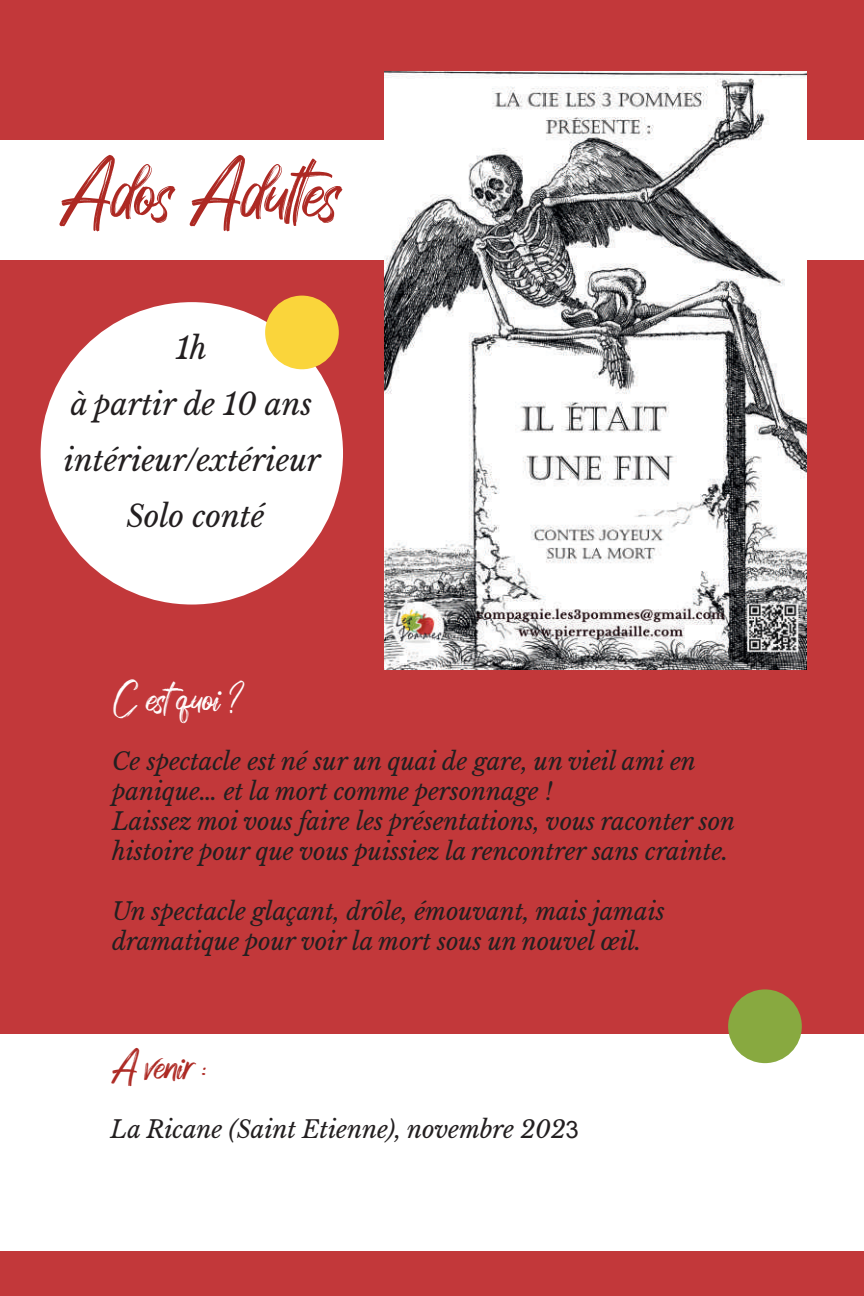
<style>
.page{position:relative;width:864px;height:1296px;background:#c2383a}
.page>*{position:absolute;margin:0;border:0;box-sizing:border-box;transform-origin:0 0}
.t1{font:80px "Dexotick By Dhan Studio";color:#ad2923}
.t2{font:40px "Dexotick By Dhan Studio";color:#fff}
.t3{font:40px "Dexotick By Dhan Studio";letter-spacing:-.005em;color:#ad2923}
.t4{font:italic 30px/56px "Libre Baskerville";letter-spacing:-.005em;color:#231f20;text-align:center}
.t5{font:italic 24px/30px "Libre Baskerville";letter-spacing:-.005em;color:#231f20}
.s1{font-family:"Arial";font-style:normal}
</style>
<div class="page">
<div style="left:41px;top:302px;width:302px;height:303px;background:#fff;border-radius:50%"></div>
<div style="left:0;top:1034px;width:864px;height:217px;background:#fff"></div>
<div style="left:0;top:140px;width:864px;height:120px;background:#fff"></div>
<img style="left:385px;top:72px;width:421px;height:598px">
<div style="left:265px;top:296px;width:74px;height:73px;background:#fad53b;border-radius:50%"></div>
<div style="left:728px;top:989px;width:74px;height:74px;background:#88a940;border-radius:50%"></div>
<h1 class="t1" style="left:57px;top:135px;width:283px">Ados Adultes</h1>
<p class="t4" style="left:64px;top:321px;width:258px">1h<br>à partir de 10 ans intérieur/extérieur<br>Solo conté</p>
<h2 class="t2" style="left:112px;top:670px;width:131px">C est quoi ?</h2>
<p class="t5" style="left:112px;top:747px;width:625px">Ce spectacle est né sur un quai de gare, un vieil ami en panique… et la mort comme personnage !<br>Laissez moi vous faire les présentations, vous raconter son histoire pour que vous puissiez la rencontrer sans crainte.</p>
<p class="t5" style="left:112px;top:897px;width:554px">Un spectacle glaçant, drôle, émouvant, mais jamais dramatique pour voir la mort sous un nouvel œil.</p>
<h2 class="t3" style="left:111px;top:1038px;width:98px">A venir :</h2>
<p class="t5" style="left:111px;top:1115px;width:470px">La Ricane (Saint Etienne), novembre 202<span class="s1">3</span></p>
</div>
